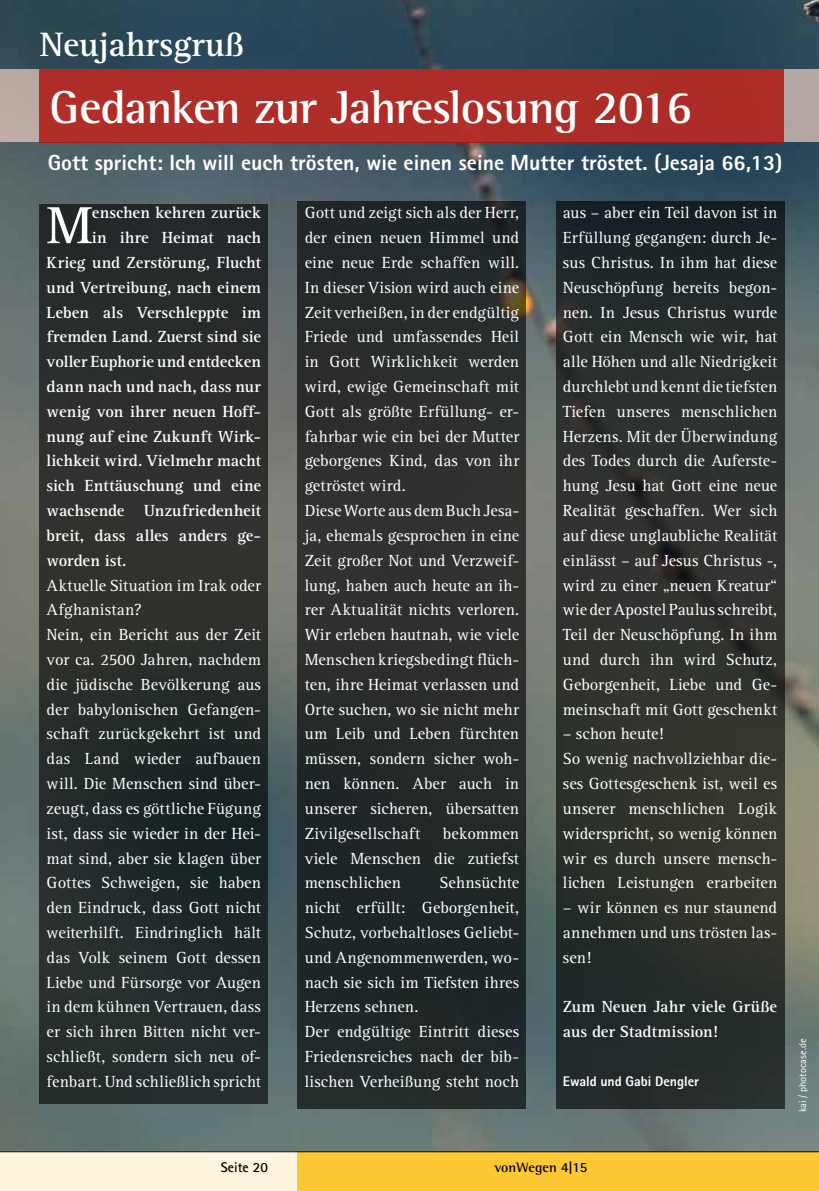
<style>
.page{position:relative;width:819px;height:1191px;background:#fff}
.page>*{position:absolute;margin:0;border:0;box-sizing:border-box;transform-origin:0 0}
.t1{font:700 53.9px "Rotis Serif";color:#fff}
.t2{font:700 47.25px "Rotis Semi Serif";letter-spacing:-.02em;color:#fff}
.t3{font:700 35px "Rotis Serif";color:#fff}
.t4{font:800 21.88px "Rotis Sans Serif";color:#fff}
.t5{font:16.62px/24.8px "Rotis Serif";letter-spacing:.01em;color:#fff}
.t6{font:700 16.62px/24.8px "Rotis Serif";letter-spacing:.005em;color:#fff}
.t7{font:800 14px "Rotis Sans Serif";letter-spacing:-.005em;color:#fff}
.t8{font:700 14px "Rotis Semi Serif";color:#000}
.t9{font:700 14px "Rotis Sans Serif";color:#000}
.t10{font:10.5px "Rotis Sans Serif";color:#fff}
.s1{font-family:"Rotis Sans Serif"}
</style>
<div class="page">
<img style="left:0;top:0;width:819px;height:1151px">
<div style="left:0;top:69px;width:819px;height:73px;background:#b7a7a2"></div>
<div style="left:40px;top:69px;width:744px;height:74px;background:#af2d28"></div>
<div style="left:40px;top:205px;width:228px;height:899px;background:linear-gradient(to bottom,#2c2d2c,#222b2b)"></div>
<div style="left:298px;top:202px;width:228px;height:907px;background:#262b2b"></div>
<svg style="left:556px;top:202px;width:228px;height:907px;background:#2a2e2c"></svg>
<div style="left:0;top:1151px;width:819px;height:40px;background:#fff4dd"></div>
<div style="left:298px;top:1151px;width:521px;height:40px;background:#fdc833"></div>
<hr style="left:0;top:1151px;width:819px;height:1px;background:#000">
<h3 class="t3" style="left:40px;top:24px;width:206px">Neujahrsgruß</h3>
<h2 class="t2" style="left:50px;top:79px;width:644px">Gedanken zur Jahreslosung 2016</h2>
<h3 class="t4" style="left:48px;top:148px;width:736px">Gott spricht: Ich will euch trösten, wie einen seine Mutter tröstet. (Jesaja 66,13)</h3>
<h1 class="t1" style="left:47px;top:193px;width:47px">M</h1>
<p class="t6" style="left:92px;top:201px;width:171px">enschen kehren zurück</p>
<p class="t6" style="left:92px;top:225px;width:171px">in ihre Heimat nach</p>
<p class="t6" style="left:47px;top:250px;width:216px">Krieg und Zerstörung, Flucht</p>
<p class="t6" style="left:47px;top:275px;width:216px">und Vertreibung, nach einem</p>
<p class="t6" style="left:47px;top:300px;width:216px">Leben als Verschleppte im</p>
<p class="t6" style="left:47px;top:325px;width:216px">fremden Land. Zuerst sind sie</p>
<p class="t6" style="left:47px;top:349px;width:216px">voller Euphorie und entdecken</p>
<p class="t6" style="left:47px;top:374px;width:216px">dann nach und nach, dass nur</p>
<p class="t6" style="left:47px;top:399px;width:216px">wenig von ihrer neuen Hoff-</p>
<p class="t6" style="left:47px;top:424px;width:216px">nung auf eine Zukunft Wirk-</p>
<p class="t6" style="left:47px;top:449px;width:216px">lichkeit wird. Vielmehr macht</p>
<p class="t6" style="left:47px;top:474px;width:216px">sich Enttäuschung und eine</p>
<p class="t6" style="left:47px;top:498px;width:216px">wachsende Unzufriedenheit</p>
<p class="t6" style="left:47px;top:523px;width:216px">breit, dass alles anders ge-</p>
<p class="t6" style="left:47px;top:548px;width:81px">worden ist.</p>
<p class="t5" style="left:47px;top:573px;width:216px">Aktuelle Situation im Irak oder<br>Afghanistan?<br>Nein, ein Bericht aus der Zeit vor ca. 2500 Jahren, nachdem die jüdische Bevölkerung aus der babylonischen Gefangen&shy;schaft zurückgekehrt ist und das Land wieder aufbauen will. Die Menschen sind über&shy;zeugt, dass es göttliche Fügung ist, dass sie wieder in der Hei&shy;mat sind, aber sie klagen über<br>Gottes Schweigen, sie haben den Eindruck, dass Gott nicht weiterhilft. Eindringlich hält das Volk seinem Gott dessen<br>Liebe und Fürsorge vor Augen in dem kühnen Vertrauen, dass er sich ihren Bitten nicht ver&shy;schließt, sondern sich neu of&shy;fenbart. Und schließlich spricht</p>
<p class="t5" style="left:305px;top:201px;width:216px">Gott und zeigt sich als der Herr, der einen neuen Himmel und eine neue Erde schaffen will.<br>In dieser Vision wird auch eine<br>Zeit verheißen, in der endgültig<br>Friede und umfassendes Heil in Gott Wirklichkeit werden wird, ewige Gemeinschaft mit<br>Gott als größte Erfüllung- er&shy;fahrbar wie ein bei der Mutter geborgenes Kind, das von ihr getröstet wird.<br>Diese Worte aus dem Buch Jesa&shy;ja, ehemals gesprochen in eine<br>Zeit großer Not und Verzweif&shy;lung, haben auch heute an ih&shy;rer Aktualität nichts verloren.<br>Wir erleben hautnah, wie viele<br>Menschen kriegsbedingt flüch&shy;ten, ihre Heimat verlassen und<br>Orte suchen, wo sie nicht mehr um Leib und Leben fürchten müssen, sondern sicher woh&shy;nen können. Aber auch in unserer sicheren, übersatten<br>Zivilgesellschaft</p>
<p class="t5" style="left:305px;top:821px;width:216px;text-align:justify;text-indent:138px">bekommen viele Menschen die zutiefst menschlichen</p>
<p class="t5" style="left:305px;top:871px;width:216px;text-indent:135px">Sehnsüchte nicht erfüllt: Geborgenheit,<br>Schutz, vorbehaltloses Geliebt&shy;und Angenommenwerden, wo&shy;nach sie sich im Tiefsten ihres<br>Herzens sehnen.<br>Der endgültige Eintritt dieses<br>Friedensreiches nach der bib&shy;lischen Verheißung steht noch</p>
<p class="t5" style="left:563px;top:201px;width:216px;text-align:justify">aus – aber ein Teil davon ist in Erfüllung gegangen: durch Je&shy;sus Christus. In ihm hat diese Neuschöpfung bereits begon&shy;nen. In Jesus Christus wurde Gott ein Mensch wie wir, hat alle Höhen und alle Niedrigkeit durchlebt und kennt die tiefsten Tiefen unseres menschlichen Herzens. Mit der Überwindung des Todes durch die Auferste&shy;hung Jesu hat Gott eine neue Realität geschaffen. Wer sich auf diese unglaubliche Realität einlässt – auf Jesus Christus -, wird zu einer „neuen Kreatur“ wie der Apostel Paulus schreibt, Teil der Neuschöpfung. In ihm und durch ihn wird Schutz, Geborgenheit, Liebe und Ge&shy;meinschaft mit Gott geschenkt</p>
<p class="t5" style="left:563px;top:722px;width:216px">– schon heute!<br>So wenig nachvollziehbar die&shy;ses Gottesgeschenk ist, weil es unserer menschlichen Logik widerspricht, so wenig können wir es durch unsere mensch&shy;lichen Leistungen erarbeiten</p>
<p class="t5" style="left:563px;top:895px;width:216px;text-align:justify">– wir können es nur staunend annehmen und uns trösten las&shy;sen!</p>
<p class="t6" style="left:563px;top:994px;width:216px">Zum Neuen Jahr viele Grüße aus der Stadtmission!</p>
<p class="t7" style="left:563px;top:1072px;width:138px">Ewald und Gabi Dengler</p>
<p class="t10" style="left:796px;top:1112px;width:76px;rotate:-90deg">kai / photocase.de</p>
<p class="t9" style="left:221px;top:1158px;width:49px">Seite 20</p>
<p class="t8" style="left:494px;top:1159px;width:94px">vonWegen <span class="s1">4|15</span></p>
</div>
